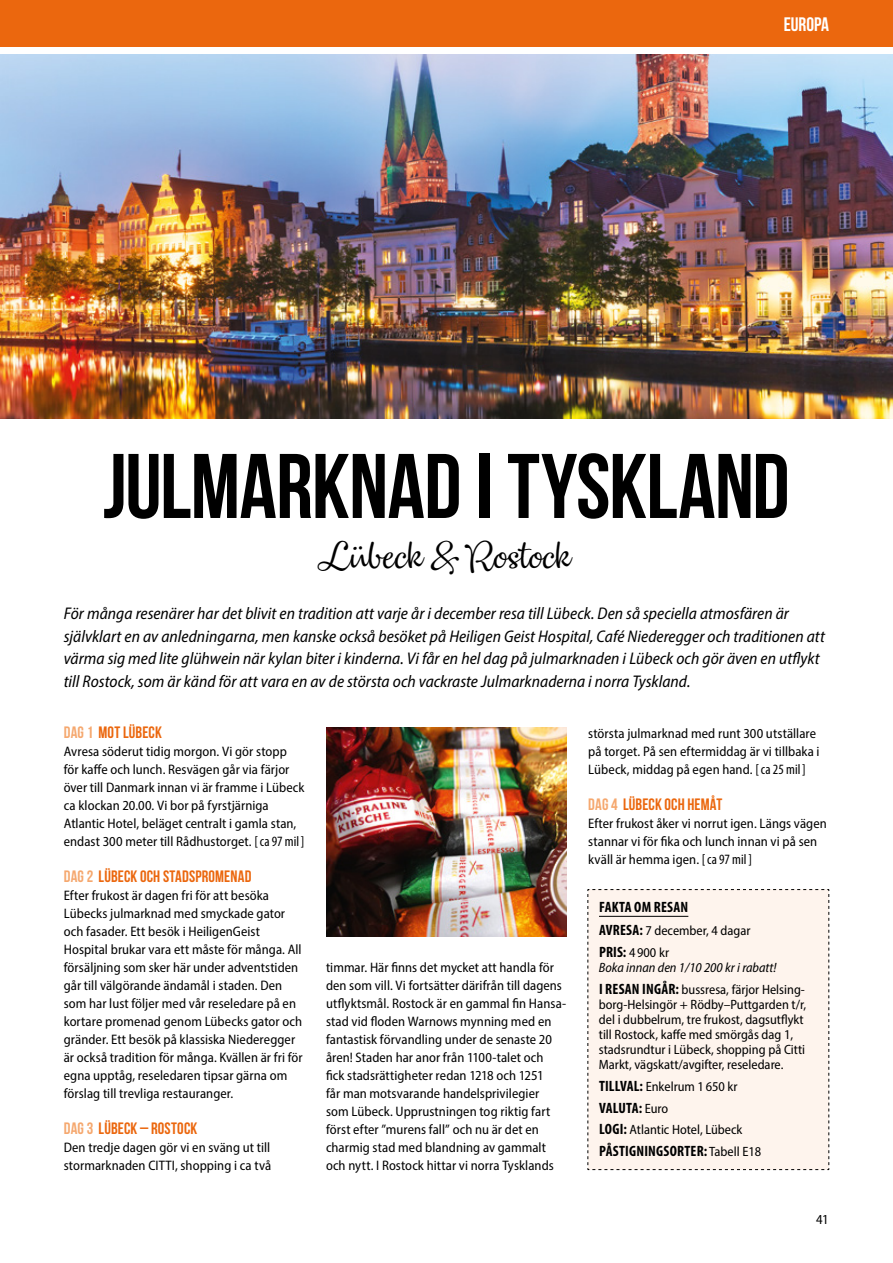
<style>
.page{position:relative;width:893px;height:1263px;background:#fff}
.page>*{position:absolute;margin:0;border:0;box-sizing:border-box;transform-origin:0 0}
.t1{font:700 91.5px "Bebas Neue";letter-spacing:-.005em;color:#000}
.t2{font:36px "Dulcelin";color:#000}
.t3{font:700 19.5px "Bebas Neue";letter-spacing:-.005em;color:#fff}
.t4{font:italic semi-condensed 16.95px/22.5px "Myriad Pro";color:#000}
.t5{font:700 16.5px "Bebas Neue";letter-spacing:.01em;color:#eb670e}
.t6{font:700 condensed 15px "Myriad Pro";letter-spacing:.015em;color:#000}
.t7{font:semi-condensed 13.8px/18px "Myriad Pro";letter-spacing:.005em;color:#000}
.t8{font:semi-condensed 13.5px/15px "Myriad Pro";color:#000}
.t9{font:italic semi-condensed 13.5px/21.8px "Myriad Pro";color:#000}
.s1{color:#f5a86f}
.s2{font-stretch:condensed;font-size:14.25px}
.s3{font-weight:700;font-stretch:condensed;font-size:15px}
.s4{font-weight:700;font-style:normal;font-stretch:condensed;font-size:15px}
.s5{font-style:normal}
.s6{font-weight:400;font-stretch:semi-condensed;font-size:13.5px}
</style>
<div class="page">
<div style="left:0;top:0;width:893px;height:47px;background:#eb670e"></div>
<div style="left:587px;top:889px;width:243px;height:281px;background:#fef4ed"></div>
<img style="left:1px;top:55px;width:892px;height:363px">
<img style="left:326px;top:727px;width:241px;height:209px">
<h3 class="t3" style="left:784px;top:13px;width:47px">EUROPA</h3>
<h1 class="t1" style="left:103px;top:436px;width:688px">JULMARKNAD I TYSKLAND</h1>
<h2 class="t2" style="left:321px;top:533px;width:252px">Lübeck &amp; Rostock</h2>
<p class="t4" style="left:64px;top:602px;width:763px">För många resenärer har det blivit en tradition att varje år i december resa till Lübeck. Den så speciella atmosfären är självklart en av anledningarna, men kanske också besöket på Heiligen Geist Hospital, Café Niederegger och traditionen att värma sig med lite glühwein när kylan biter i kinderna. Vi får en hel dag på julmarknaden i Lübeck och gör även en utflykt till Rostock, som är känd för att vara en av de största och vackraste Julmarknaderna i norra Tyskland.</p>
<p class="t5" style="left:64px;top:723px;width:100px"><span class="s1">DAG 1</span> MOT LÜBECK</p>
<p class="t7" style="left:64px;top:742px;width:242px">Avresa söderut tidig morgon. Vi gör stopp för kaffe och lunch. Resvägen går via färjor över till Danmark innan vi är framme i Lübeck ca klockan 20.00. Vi bor på fyrstjärniga Atlantic Hotel, beläget centralt i gamla stan, endast 300 meter till Rådhustorget. <span class="s2">[ca 97 mil]</span></p>
<p class="t5" style="left:64px;top:867px;width:189px"><span class="s1">DAG 2</span> LÜBECK OCH STADSPROMENAD</p>
<p class="t7" style="left:64px;top:886px;width:240px">Efter frukost är dagen fri för att besöka Lübecks julmarknad med smyckade gator och fasader. Ett besök i HeiligenGeist Hospital brukar vara ett måste för många. All försäljning som sker här under adventstiden går till välgörande ändamål i staden. Den som har lust följer med vår reseledare på en kortare promenad genom Lübecks gator och gränder. Ett besök på klassiska Niederegger är också tradition för många. Kvällen är fri för egna upptåg, reseledaren tipsar gärna om förslag till trevliga restauranger.</p>
<p class="t5" style="left:64px;top:1119px;width:135px"><span class="s1">DAG 3</span> LÜBECK – ROSTOCK</p>
<p class="t7" style="left:64px;top:1138px;width:209px">Den tredje dagen gör vi en sväng ut till stormarknaden CITTI, shopping i ca två</p>
<p class="t7" style="left:588px;top:724px;width:233px">största julmarknad med runt 300 utställare på torget. På sen eftermiddag är vi tillbaka i<br>Lübeck, middag på egen hand. <span class="s2">[ca 25 mil]</span></p>
<p class="t5" style="left:588px;top:795px;width:136px"><span class="s1">DAG 4</span> LÜBECK OCH HEMÅT</p>
<p class="t7" style="left:588px;top:814px;width:240px">Efter frukost åker vi norrut igen. Längs vägen stannar vi för fika och lunch innan vi på sen kväll är hemma igen. <span class="s2">[ca 97 mil]</span></p>
<p class="t6" style="left:599px;top:897px;width:91px">FAKTA OM RESAN</p>
<p class="t8" style="left:599px;top:920px;width:153px;line-height:21.8px"><span class="s3">AVRESA:</span> 7 december, 4 dagar<br><span class="s3">PRIS:</span> 4 900 kr</p>
<p class="t9" style="left:599px;top:956px;width:208px">Boka innan den 1/10 200 kr i rabatt!<br><span class="s4">I RESAN INGÅR:</span> <span class="s5">bussresa, färjor Helsing-</span></p>
<p class="t8" style="left:599px;top:997px;width:209px">borg-Helsingör + Rödby–Puttgarden t/r, del i dubbelrum, tre frukost, dagsutflykt till Rostock, kaffe med smörgås dag 1, stadsrundtur i Lübeck, shopping på Citti Markt, vägskatt/avgifter, reseledare.</p>
<p class="t8" style="left:599px;top:1078px;width:140px"><span class="s3">TILLVAL:</span> Enkelrum 1 650 kr</p>
<p class="t6" style="left:599px;top:1098px;width:71px">VALUTA: <span class="s6">Euro</span></p>
<p class="t8" style="left:599px;top:1122px;width:145px"><span class="s3">LOGI:</span> Atlantic Hotel, Lübeck</p>
<p class="t6" style="left:599px;top:1142px;width:164px">PÅSTIGNINGSORTER: <span class="s6">Tabell E18</span></p>
<p class="t7" style="left:326px;top:958px;width:242px">timmar. Här finns det mycket att handla för den som vill. Vi fortsätter därifrån till dagens utflyktsmål. Rostock är en gammal fin Hansa&shy;stad vid floden Warnows mynning med en fantastisk förvandling under de senaste 20 åren! Staden har anor från 1100-talet och<br>fick stadsrättigheter redan 1218 och 1251<br>får man motsvarande handelsprivilegier<br>som Lübeck. Upprustningen tog riktig fart först efter ”murens fall” och nu är det en charmig stad med blandning av gammalt och nytt. I Rostock hittar vi norra Tysklands</p>
<p class="t7" style="left:816px;top:1210px;width:14px">41</p>
</div>
